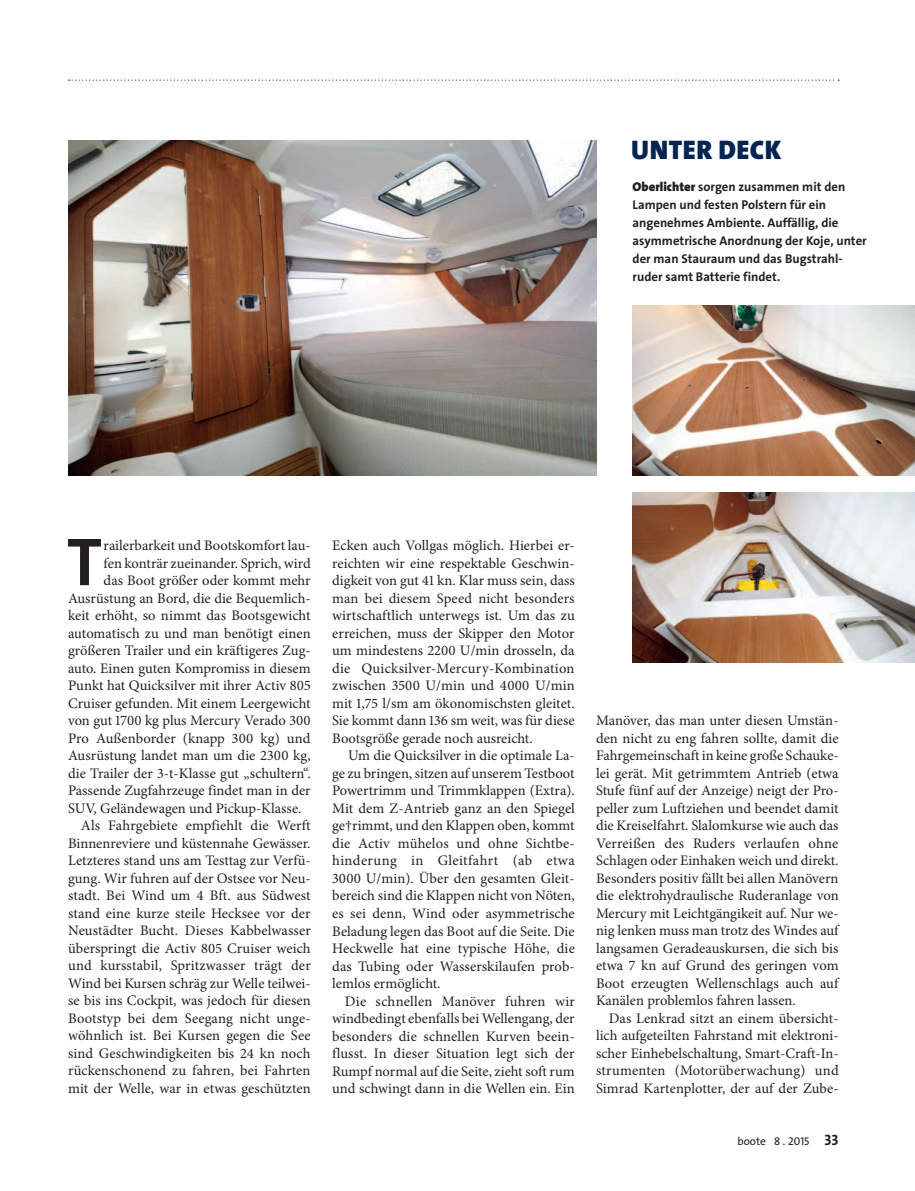
<style>
.page{position:relative;width:915px;height:1191px;background:#fff}
.page>*{position:absolute;margin:0;border:0;box-sizing:border-box;transform-origin:0 0}
.t1{font:68.4px "The Sans LP7 Bld";color:#231f20}
.t2{font:900 27px "The Sans LP9";letter-spacing:.015em;color:#042552}
.t3{font:14.55px/17.5px "Minion Pro";color:#231f20;text-align:justify}
.t4{font:12.75px/18px "The Sans LP7 Bld";color:#231f20}
.t5{font:11.25px "The Sans LP5 Plain";color:#231f20}
.s1{font-family:"The Sans LP9";font-weight:900}
.s2{font-family:"The Sans LP7 Bld";font-size:15px}
</style>
<div class="page">
<svg style="left:69px;top:80px;width:769px;height:1px"></svg>
<img style="left:632px;top:305px;width:282px;height:170px">
<img style="left:632px;top:492px;width:282px;height:170px">
<img style="left:68px;top:140px;width:527px;height:335px">
<h2 class="t2" style="left:631px;top:132px;width:151px">Unter Deck</h2>
<p class="t4" style="left:632px;top:177px;width:235px"><span class="s1">Oberlichter</span> sorgen zusammen mit den Lampen und festen Polstern für ein angenehmes Ambiente. Auffällig, die asymmetrische Anordnung der Koje, unter der man Stauraum und das Bugstrahl&shy;ruder samt Batterie findet.</p>
<h1 class="t1" style="left:67px;top:518px;width:36px">T</h1>
<p class="t3" style="left:104px;top:537px;width:208px">railerbarkeit und Bootskomfort lau-</p>
<p class="t3" style="left:104px;top:554px;width:208px">fen konträr zueinander. Sprich, wird</p>
<p class="t3" style="left:104px;top:572px;width:208px">das Boot größer oder kommt mehr</p>
<p class="t3" style="left:68px;top:589px;width:244px">Ausrüstung an Bord, die die Bequemlich-</p>
<p class="t3" style="left:68px;top:607px;width:244px">keit erhöht, so nimmt das Bootsgewicht</p>
<p class="t3" style="left:68px;top:624px;width:244px">automatisch zu und man benötigt einen</p>
<p class="t3" style="left:68px;top:642px;width:244px">größeren Trailer und ein kräftigeres Zug-</p>
<p class="t3" style="left:68px;top:659px;width:244px">auto. Einen guten Kompromiss in diesem</p>
<p class="t3" style="left:68px;top:677px;width:244px">Punkt hat Quicksilver mit ihrer Activ 805</p>
<p class="t3" style="left:68px;top:694px;width:244px">Cruiser gefunden. Mit einem Leergewicht</p>
<p class="t3" style="left:68px;top:712px;width:244px">von gut 1700 kg plus Mercury Verado 300</p>
<p class="t3" style="left:68px;top:729px;width:244px">Pro Außenborder (knapp 300 kg) und</p>
<p class="t3" style="left:68px;top:747px;width:244px">Ausrüstung landet man um die 2300 kg,</p>
<p class="t3" style="left:68px;top:764px;width:244px">die Trailer der 3-t-Klasse gut „schultern“.</p>
<p class="t3" style="left:68px;top:782px;width:244px">Passende Zugfahrzeuge findet man in der</p>
<p class="t3" style="left:68px;top:799px;width:235px">SUV, Geländewagen und Pickup-Klasse.</p>
<p class="t3" style="left:81px;top:817px;width:231px">Als Fahrgebiete empfiehlt die Werft</p>
<p class="t3" style="left:68px;top:834px;width:244px">Binnenreviere und küstennahe Gewässer.</p>
<p class="t3" style="left:68px;top:852px;width:244px">Letzteres stand uns am Testtag zur Verfü-</p>
<p class="t3" style="left:68px;top:869px;width:244px">gung. Wir fuhren auf der Ostsee vor Neu-</p>
<p class="t3" style="left:68px;top:887px;width:244px">stadt. Bei Wind um 4 Bft. aus Südwest</p>
<p class="t3" style="left:68px;top:904px;width:244px">stand eine kurze steile Hecksee vor der</p>
<p class="t3" style="left:68px;top:922px;width:244px">Neustädter Bucht. Dieses Kabbelwasser</p>
<p class="t3" style="left:68px;top:939px;width:244px">überspringt die Activ 805 Cruiser weich</p>
<p class="t3" style="left:68px;top:957px;width:244px">und kursstabil, Spritzwasser trägt der</p>
<p class="t3" style="left:68px;top:974px;width:244px">Wind bei Kursen schräg zur Welle teilwei-</p>
<p class="t3" style="left:68px;top:992px;width:244px">se bis ins Cockpit, was jedoch für diesen</p>
<p class="t3" style="left:68px;top:1009px;width:244px">Bootstyp bei dem Seegang nicht unge-</p>
<p class="t3" style="left:68px;top:1027px;width:244px">wöhnlich ist. Bei Kursen gegen die See</p>
<p class="t3" style="left:68px;top:1044px;width:244px">sind Geschwindigkeiten bis 24 kn noch</p>
<p class="t3" style="left:68px;top:1062px;width:244px">rückenschonend zu fahren, bei Fahrten</p>
<p class="t3" style="left:68px;top:1079px;width:244px">mit der Welle, war in etwas geschützten</p>
<p class="t3" style="left:332px;top:537px;width:244px">Ecken auch Vollgas möglich. Hierbei er&shy;reichten wir eine respektable Geschwin&shy;digkeit von gut 41 kn. Klar muss sein, dass man bei diesem Speed nicht besonders wirtschaftlich unterwegs ist. Um das zu erreichen, muss der Skipper den Motor um mindestens 2200 U/min drosseln, da die Quicksilver-Mercury-Kombination zwischen 3500 U/min und 4000 U/min mit 1,75 l/sm am ökonomischsten gleitet.<br>Sie kommt dann 136 sm weit, was für diese Bootsgröße gerade noch ausreicht.</p>
<p class="t3" style="left:332px;top:747px;width:244px;text-indent:16px">Um die Quicksilver in die optimale La&shy;ge zu bringen, sitzen auf unserem Testboot Powertrimm und Trimmklappen (Extra).<br>Mit dem Z-Antrieb ganz an den Spiegel ge†rimmt, und den Klappen oben, kommt die Activ mühelos und ohne Sichtbe&shy;hinderung in Gleitfahrt (ab etwa 3000 U/min). Über den gesamten Gleit&shy;bereich sind die Klappen nicht von Nöten, es sei denn, Wind oder asymmetrische Beladung legen das Boot auf die Seite. Die Heckwelle hat eine typische Höhe, die das Tubing oder Wasserskilaufen prob&shy;lemlos ermöglicht.</p>
<p class="t3" style="left:332px;top:992px;width:244px;text-indent:13px">Die schnellen Manöver fuhren wir windbedingt ebenfalls bei Wellengang, der besonders die schnellen Kurven beein&shy;flusst. In dieser Situation legt sich der Rumpf normal auf die Seite, zieht soft rum und schwingt dann in die Wellen ein. Ein</p>
<p class="t3" style="left:595px;top:712px;width:244px">Manöver, das man unter diesen Umstän&shy;den nicht zu eng fahren sollte, damit die Fahrgemeinschaft in keine große Schauke&shy;lei gerät. Mit getrimmtem Antrieb (etwa Stufe fünf auf der Anzeige) neigt der Pro&shy;peller zum Luftziehen und beendet damit die Kreiselfahrt. Slalomkurse wie auch das Verreißen des Ruders verlaufen ohne Schlagen oder Einhaken weich und direkt.<br>Besonders positiv fällt bei allen Manövern die elektrohydraulische Ruderanlage von Mercury mit Leichtgängikeit auf. Nur we&shy;nig lenken muss man trotz des Windes auf langsamen Geradeauskursen, die sich bis etwa 7 kn auf Grund des geringen vom Boot erzeugten Wellenschlags auch auf Kanälen problemlos fahren lassen.</p>
<p class="t3" style="left:595px;top:1009px;width:244px;text-indent:13px">Das Lenkrad sitzt an einem übersicht&shy;lich aufgeteilten Fahrstand mit elektroni&shy;scher Einhebelschaltung, Smart-Craft-In&shy;strumenten (Motorüberwachung) und Simrad Kartenplotter, der auf der Zube-</p>
<p class="t5" style="left:737px;top:1134px;width:102px">boote 8 . 2015 <span class="s2">33</span></p>
</div>
